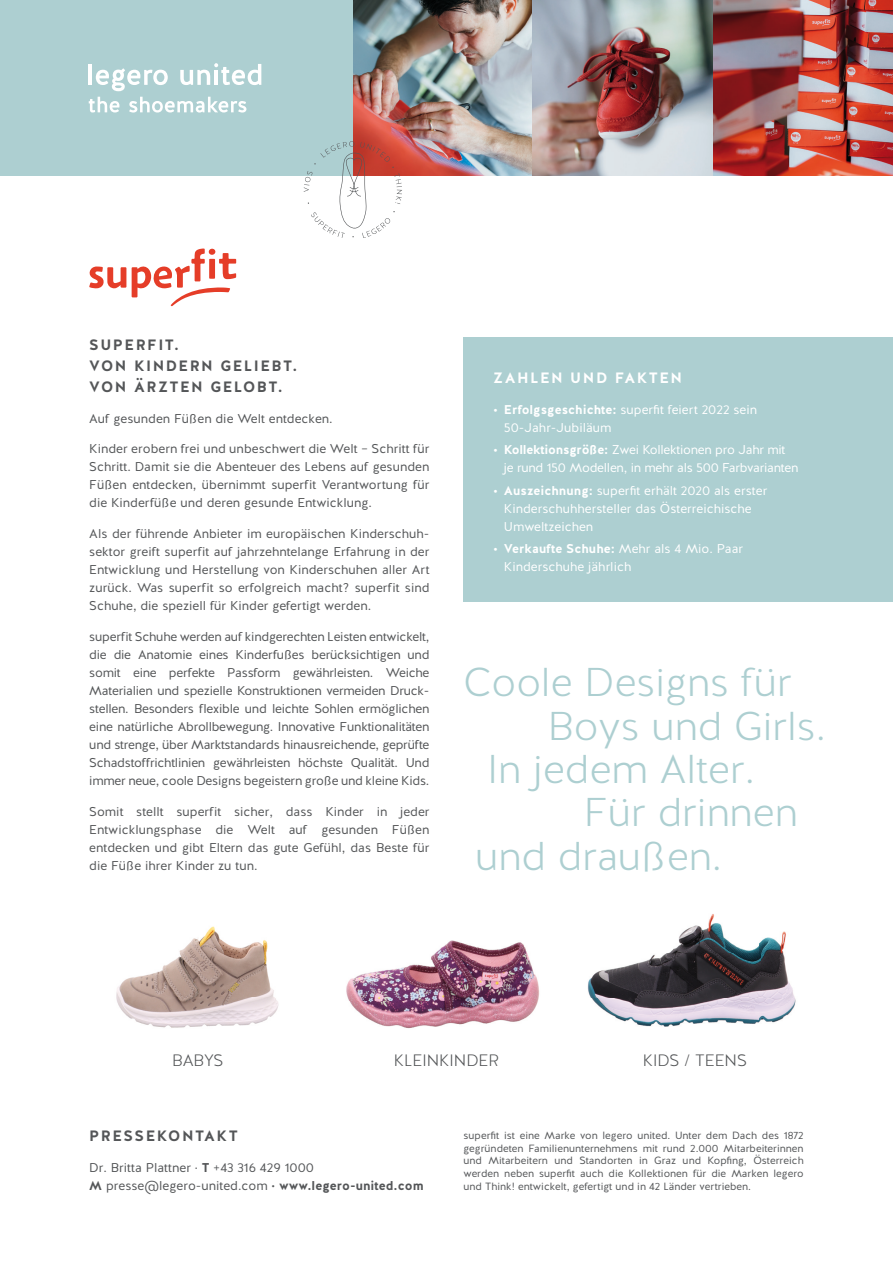
<style>
.page{position:relative;width:893px;height:1263px;background:#fff}
.page>*{position:absolute;margin:0;border:0;box-sizing:border-box;transform-origin:0 0}
.t1{font:300 40.2px "Halis GR";color:#adcfd1}
.t2{font:300 16.5px "Halis GR";color:#545658}
.t3{font:700 15px/21px "Halis GR";letter-spacing:.1em;color:#545658}
.t4{font:700 15px "Halis GR";letter-spacing:.1em;color:#fff}
.t5{font:12.75px/18px "Halis GR";color:#545658;text-align:justify}
.t6{font:12.75px/18px "Halis GR";color:#fff}
.t7{font:12.75px/18px "Halis GR";letter-spacing:-.02em;color:#fff}
.t8{font:10.5px/12.8px "Halis GR";color:#545658;text-align:justify}
.s1{font-weight:700}
</style>
<div class="page">
<img style="left:353px;top:0;width:540px;height:176px">
<div style="left:463px;top:338px;width:430px;height:264px;background:#adcfd1"></div>
<img style="left:116px;top:926px;width:163px;height:102px">
<img style="left:346px;top:940px;width:193px;height:89px">
<img style="left:588px;top:914px;width:208px;height:113px">
<svg style="left:89px;top:266px;width:37px;height:22px"></svg>
<svg style="left:132px;top:249px;width:104px;height:57px"></svg>
<div style="left:0;top:0;width:353px;height:176px;background:#adcfd1"></div>
<hr style="left:89px;top:64px;width:3px;height:21px;background:#fff">
<svg style="left:96px;top:68px;width:72px;height:23px"></svg>
<svg style="left:180px;top:63px;width:81px;height:22px"></svg>
<svg style="left:89px;top:97px;width:30px;height:15px"></svg>
<svg style="left:129px;top:97px;width:117px;height:16px"></svg>
<svg style="left:304px;top:141px;width:98px;height:97px"></svg>
<p class="t3" style="left:89px;top:334px;width:209px">SUPERFIT.<br>VON KINDERN GELIEBT.<br>VON ÄRZTEN GELOBT.</p>
<p class="t5" style="left:89px;top:409px;width:245px">Auf gesunden Füßen die Welt entdecken.</p>
<p class="t5" style="left:89px;top:440px;width:342px">Kinder erobern frei und unbeschwert die Welt – Schritt für Schritt. Damit sie die Abenteuer des Lebens auf gesunden Füßen entdecken, übernimmt superfit Verantwortung für die Kinderfüße und deren gesunde Entwicklung.</p>
<p class="t5" style="left:89px;top:525px;width:342px">Als der führende Anbieter im europäischen Kinderschuh&shy;sektor greift superfit auf jahrzehntelange Erfahrung in der Entwicklung und Herstellung von Kinderschuhen aller Art zurück. Was superfit so erfolgreich macht? superfit sind Schuhe, die speziell für Kinder gefertigt werden.</p>
<p class="t5" style="left:89px;top:628px;width:342px">superfit Schuhe werden auf kindgerechten Leisten entwickelt, die die Anatomie eines Kinderfußes berücksichtigen und somit eine perfekte Passform gewährleisten. Weiche Materialien und spezielle Konstruktionen vermeiden Druck&shy;stellen. Besonders flexible und leichte Sohlen ermöglichen eine natürliche Abrollbewegung. Innovative Funktionalitäten und strenge, über Marktstandards hinausreichende, geprüfte Schadstoffrichtlinien gewährleisten höchste Qualität. Und immer neue, coole Designs begeistern große und kleine Kids.</p>
<p class="t5" style="left:89px;top:802px;width:342px">Somit stellt superfit sicher, dass Kinder in jeder Entwicklungsphase die Welt auf gesunden Füßen entdecken und gibt Eltern das gute Gefühl, das Beste für die Füße ihrer Kinder zu tun.</p>
<p class="t4" style="left:493px;top:369px;width:190px">ZAHLEN UND FAKTEN</p>
<p class="t6" style="left:504px;top:401px;width:255px;text-indent:-11px">• <span class="s1">Erfolgsgeschichte:</span> superfit feiert 2022 sein<br>50-Jahr-Jubiläum</p>
<p class="t7" style="left:504px;top:441px;width:296px;text-indent:-11px">• <span class="s1">Kollektionsgröße:</span> Zwei Kollektionen pro Jahr mit je rund 150 Modellen, in mehr als 500 Farbvarianten</p>
<p class="t6" style="left:504px;top:482px;width:265px;text-indent:-11px">• <span class="s1">Auszeichnung:</span> superfit erhält 2020 als erster<br>Kinderschuhhersteller das Österreichische<br>Umweltzeichen</p>
<p class="t6" style="left:504px;top:540px;width:241px;text-indent:-11px">• <span class="s1">Verkaufte Schuhe:</span> Mehr als 4 Mio. Paar<br>Kinderschuhe jährlich</p>
<h1 class="t1" style="left:463px;top:657px;width:330px">Coole Designs für</h1>
<h1 class="t1" style="left:548px;top:701px;width:280px">Boys und Girls.</h1>
<h1 class="t1" style="left:488px;top:744px;width:269px">In jedem Alter.</h1>
<h1 class="t1" style="left:584px;top:787px;width:215px">Für drinnen</h1>
<h1 class="t1" style="left:476px;top:831px;width:248px">und draußen.</h1>
<p class="t2" style="left:172px;top:1049px;width:53px">BABYS</p>
<p class="t2" style="left:394px;top:1049px;width:107px">KLEINKINDER</p>
<p class="t2" style="left:643px;top:1049px;width:106px">KIDS / TEENS</p>
<p class="t3" style="left:89px;top:1126px;width:150px">PRESSEKONTAKT</p>
<p class="t5" style="left:89px;top:1159px;width:336px">Dr. Britta Plattner · <span class="s1">T</span> +43 316 429 1000<br><span class="s1">M</span> presse@legero-united.com <span class="s1">· www.legero-united.com</span></p>
<p class="t8" style="left:463px;top:1129px;width:342px">superfit ist eine Marke von legero united. Unter dem Dach des 1872 gegründeten Familienunternehmens mit rund 2.000 Mitarbeiterinnen und Mitarbeitern und Standorten in Graz und Kopfing, Österreich werden neben superfit auch die Kollektionen für die Marken legero und Think! entwickelt, gefertigt und in 42 Länder vertrieben.</p>
</div>
